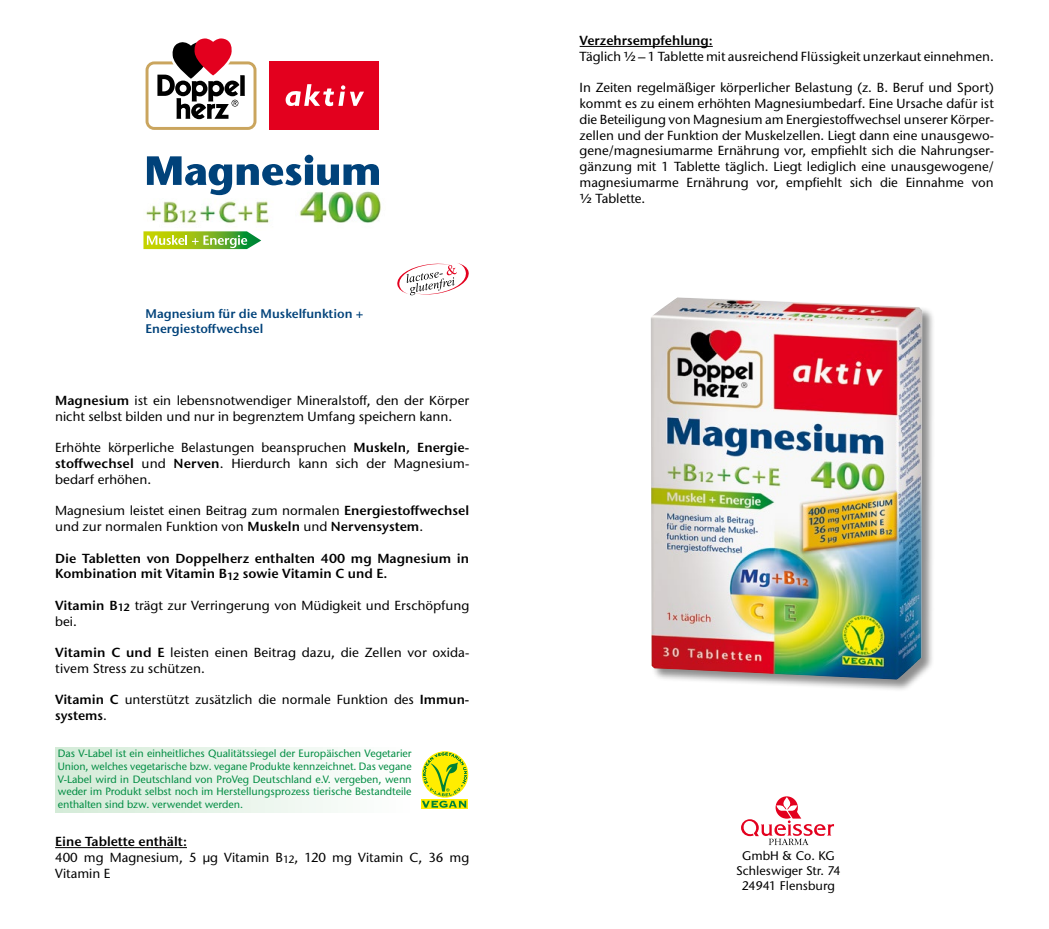
<style>
.page{position:relative;width:1049px;height:929px;background:#fff}
.page>*{position:absolute;margin:0;border:0;box-sizing:border-box;transform-origin:0 0}
.t1{font:500 13.12px/15.8px "Stone Sans ITC Pro";color:#000}
.t2{font:600 13.12px/15.8px "Stone Sans ITC Pro";color:#000}
.t3{font:600 12.5px/15px "Stone Sans ITC Pro";color:#00427a}
.t4{font:500 12.5px/15px "Stone Sans ITC Pro";color:#000;text-align:center}
.t5{font:500 10.62px/12.8px "Stone Sans ITC Pro";color:#008c42;text-align:justify}
.s1{font-weight:600}
</style>
<div class="page">
<hr style="left:55px;top:847px;width:132px;height:1px;background:#000">
<svg style="left:147px;top:155px;width:232px;height:40px"></svg>
<img style="left:296px;top:187px;width:86px;height:36px">
<img style="left:145px;top:201px;width:124px;height:23px">
<svg style="left:143px;top:231px;width:118px;height:18px;background:#9fc850"></svg>
<svg style="left:145px;top:38px;width:112px;height:92px"></svg>
<div style="left:269px;top:61px;width:110px;height:69px;background:#e3001e"></div>
<svg style="left:285px;top:84px;width:79px;height:23px"></svg>
<svg style="left:397px;top:263px;width:72px;height:32px"></svg>
<div style="left:55px;top:747px;width:359px;height:65px;background:linear-gradient(to right,#d4ebd8,#fefefe)"></div>
<div style="left:421px;top:799px;width:47px;height:8px;background:#ffed00"></div>
<svg style="left:422px;top:752px;width:45px;height:55px"></svg>
<hr style="left:580px;top:46px;width:133px;height:1px;background:#000">
<svg style="left:741px;top:796px;width:93px;height:49px"></svg>
<div style="left:650px;top:297px;width:285px;height:395px;background:#000;opacity:.45"></div>
<img style="left:651px;top:297px;width:271px;height:382px">
<p class="t3" style="left:145px;top:306px;width:220px">Magnesium für die Muskelfunktion +<br>Energiestoffwechsel</p>
<p class="t1" style="left:55px;top:392px;width:416px"><span class="s1">Magnesium</span> ist ein lebensnotwendiger Mineralstoff, den der Körper nicht selbst bilden und nur in begrenztem Umfang speichern kann.</p>
<p class="t1" style="left:55px;top:439px;width:416px;text-align:justify">Erhöhte körperliche Belastungen beanspruchen <span class="s1">Muskeln, Energie&shy;stoffwechsel</span> und <span class="s1">Nerven</span>. Hierdurch kann sich der Magnesium&shy;bedarf erhöhen.</p>
<p class="t1" style="left:55px;top:502px;width:416px">Magnesium leistet einen Beitrag zum normalen <span class="s1">Energiestoffwechsel </span>und zur normalen Funktion von <span class="s1">Muskeln</span> und <span class="s1">Nervensystem</span>.</p>
<p class="t2" style="left:55px;top:550px;width:416px">Die Tabletten von Doppelherz enthalten 400 mg Magnesium in<br>Kombination mit Vitamin B<sub>12</sub> sowie Vitamin C und E.</p>
<p class="t1" style="left:55px;top:597px;width:416px"><span class="s1">Vitamin B</span><sub>12</sub> trägt zur Verringerung von Müdigkeit und Erschöpfung bei.</p>
<p class="t1" style="left:55px;top:644px;width:416px"><span class="s1">Vitamin C und E</span> leisten einen Beitrag dazu, die Zellen vor oxida&shy;tivem Stress zu schützen.</p>
<p class="t1" style="left:55px;top:691px;width:416px"><span class="s1">Vitamin C</span> unterstützt zusätzlich die normale Funktion des <span class="s1">Immun&shy;systems</span>.</p>
<p class="t5" style="left:58px;top:747px;width:355px">Das V-Label ist ein einheitliches Qualitätssiegel der Europäischen Vegetarier Union, welches vegetarische bzw. vegane Produkte kennzeichnet. Das vegane V-Label wird in Deutschland von ProVeg Deutschland e.V. vergeben, wenn weder im Produkt selbst noch im Herstellungsprozess tierische Bestandteile enthalten sind bzw. verwendet werden.</p>
<p class="t1" style="left:55px;top:833px;width:416px"><span class="s1">Eine Tablette enthält:<br></span>400 mg Magnesium, 5 µg Vitamin B<sub>12</sub>, 120 mg Vitamin C, 36 mg<br>Vitamin E</p>
<p class="t2" style="left:580px;top:33px;width:135px">Verzehrsempfehlung:</p>
<p class="t1" style="left:580px;top:48px;width:416px">Täglich ½ – 1 Tablette mit ausreichend Flüssigkeit unzerkaut einnehmen.</p>
<p class="t1" style="left:580px;top:80px;width:416px;text-align:justify">In Zeiten regelmäßiger körperlicher Belastung (z. B. Beruf und Sport) kommt es zu einem erhöhten Magnesiumbedarf. Eine Ursache dafür ist die Beteiligung von Magnesium am Energiestoffwechsel unserer Körper&shy;zellen und der Funktion der Muskelzellen. Liegt dann eine unausgewo&shy;gene/magnesiumarme Ernährung vor, empfiehlt sich die Nahrungser&shy;gänzung mit 1 Tablette täglich. Liegt lediglich eine unausgewogene/ magnesiumarme Ernährung vor, empfiehlt sich die Einnahme von ½ Tablette.</p>
<p class="t4" style="left:736px;top:847px;width:106px">GmbH &amp; Co. KG<br>Schleswiger Str. 74<br>24941 Flensburg</p>
</div>
